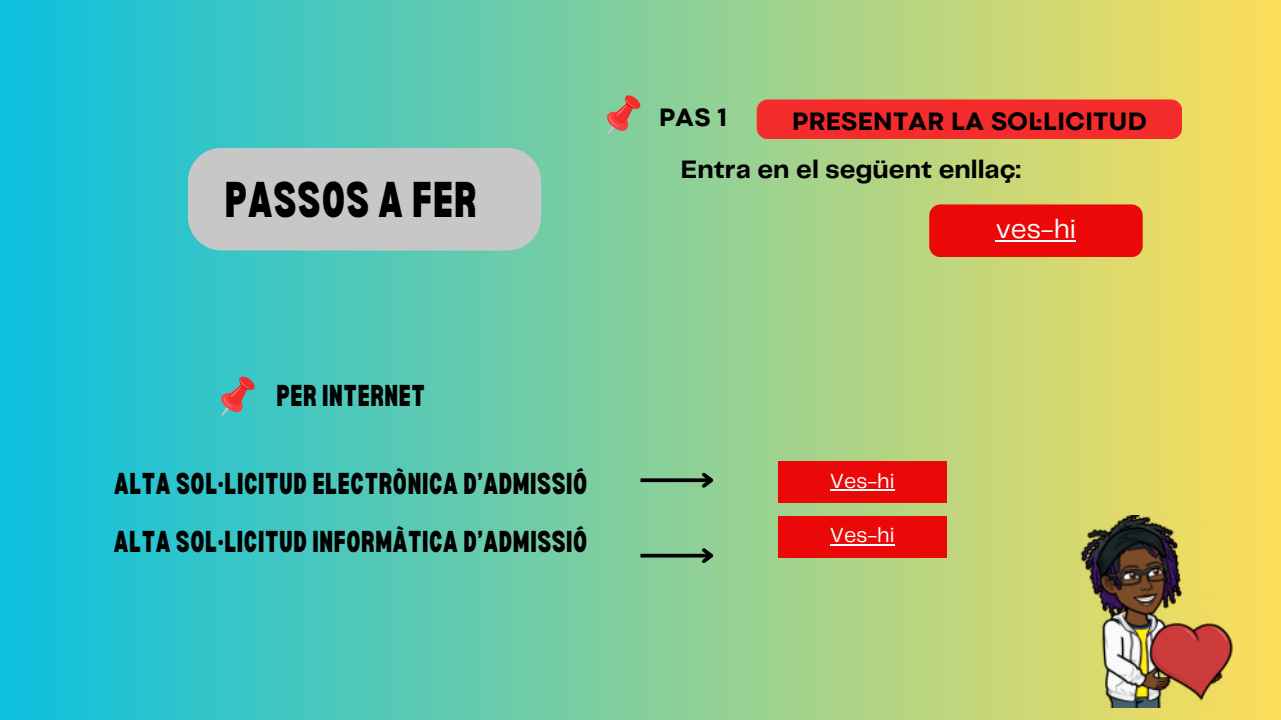
<style>
.page{position:relative;width:1281px;height:720px;background:#fff}
.page>*{position:absolute;margin:0;border:0;box-sizing:border-box;transform-origin:0 0}
.t1{font:900 condensed 49.25px "Bernoru";letter-spacing:.02em;color:#000}
.t2{font:900 condensed 29.62px "Bernoru";letter-spacing:.02em;color:#000}
.t3{font:27.5px "Telegraf";color:#fff}
.t4{font:800 26.25px "Codec Pro";letter-spacing:.02em;color:#000}
.t5{font:700 26.25px "Telegraf";color:#000}
.t6{font:21.25px "Telegraf";color:#fff}
</style>
<div class="page">
<div style="left:0;top:0;width:1281px;height:720px;background:linear-gradient(to right,#0cc0df,#fdde5a)"></div>
<svg style="left:606px;top:95px;width:34px;height:40px"></svg>
<div style="left:756px;top:99px;width:426px;height:40px;background:#f52c2c"></div>
<svg style="left:221px;top:377px;width:34px;height:39px"></svg>
<div style="left:777px;top:461px;width:169px;height:42px;background:#eb0808"></div>
<hr style="left:829px;top:489px;width:65px;height:2px;background:#fff">
<div style="left:777px;top:516px;width:169px;height:42px;background:#eb0808"></div>
<hr style="left:829px;top:544px;width:65px;height:2px;background:#fff">
<div style="left:929px;top:204px;width:213px;height:53px;background:#eb0808"></div>
<hr style="left:996px;top:240px;width:80px;height:2px;background:#fff">
<svg style="left:640px;top:478px;width:58px;height:4px"></svg>
<svg style="left:698px;top:469px;width:19px;height:22px"></svg>
<svg style="left:640px;top:554px;width:58px;height:4px"></svg>
<svg style="left:698px;top:545px;width:19px;height:22px"></svg>
<div style="left:188px;top:148px;width:353px;height:102px;background:#c7c7c7;border-radius:34px"></div>
<img style="left:1073px;top:516px;width:192px;height:191px">
<p class="t1" style="left:225px;top:172px;width:253px">PASSOS A FER</p>
<p class="t2" style="left:276px;top:378px;width:150px">PER INTERNET</p>
<p class="t2" style="left:114px;top:466px;width:475px">ALTA SOL·LICITUD ELECTRÒNICA D’ADMISSIÓ</p>
<p class="t2" style="left:114px;top:525px;width:475px">ALTA SOL·LICITUD INFORMÀTICA D’ADMISSIÓ</p>
<p class="t4" style="left:659px;top:108px;width:69px">PAS 1</p>
<p class="t4" style="left:792px;top:112px;width:356px">PRESENTAR LA SOL·LICITUD</p>
<p class="t5" style="left:681px;top:158px;width:341px">Entra en el següent enllaç:</p>
<p class="t6" style="left:829px;top:471px;width:66px">Ves-hi</p>
<p class="t6" style="left:829px;top:526px;width:66px">Ves-hi</p>
<p class="t3" style="left:996px;top:217px;width:82px">ves-hi</p>
</div>
